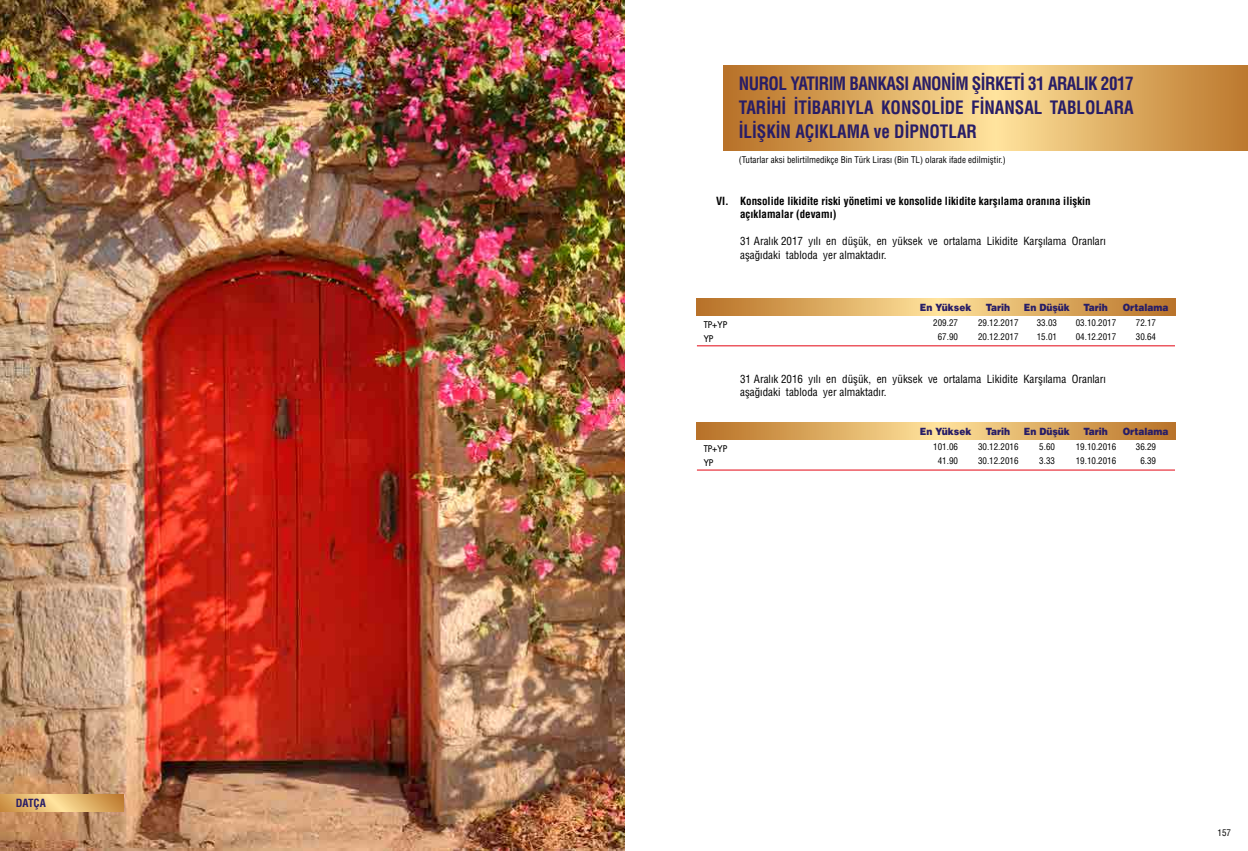
<style>
.page{position:relative;width:1248px;height:851px;background:#fff}
.page>*{position:absolute;margin:0;border:0;box-sizing:border-box;transform-origin:0 0}
.t1{font:700 condensed 18px/24px "Helvetica LT Std";color:#281d67;text-align:justify;scale:.95 1}
.t2{font:condensed 11px/13.5px "Helvetica LT Std";color:#000}
.t3{font:700 condensed 11px/13.5px "Helvetica LT Std";color:#000}
.t4{font:700 condensed 11px "Helvetica LT Std";color:#281d67}
.t5{font:900 10px "Helvetica LT Std";color:#281d67;scale:.9 1}
.t6{font:condensed 9px/14px "Helvetica LT Std";color:#000}
.t7{font:9px/14px "Futura Normal Tr";color:#000}
</style>
<div class="page">
<img style="left:0;top:0;width:624px;height:850px">
<hr style="left:697px;top:345px;width:477px;height:1px;background:#e30613">
<svg style="left:697px;top:298px;width:477px;height:17px;background:#dba960"></svg>
<hr style="left:697px;top:469px;width:477px;height:1px;background:#e30613">
<svg style="left:697px;top:422px;width:477px;height:17px;background:#dba960"></svg>
<svg style="left:723px;top:66px;width:524px;height:85px;background:#dbaa61"></svg>
<svg style="left:0;top:794px;width:124px;height:17px;background:#e1b36a"></svg>
<p class="t4" style="left:16px;top:795px;width:31px">DATÇA</p>
<h1 class="t1" style="left:738px;top:72px;width:417px">NUROL YATIRIM BANKASI ANONİM ŞİRKETİ 31 ARALIK 2017<br>TARİHİ İTİBARIYLA KONSOLİDE FİNANSAL TABLOLARA İLİŞKİN AÇIKLAMA ve DİPNOTLAR</h1>
<p class="t6" style="left:738px;top:153px;width:268px">(Tutarlar aksi belirtilmedikçe Bin Türk Lirası (Bin TL) olarak ifade edilmiştir.)</p>
<p class="t3" style="left:716px;top:194px;width:14px">VI.</p>
<p class="t3" style="left:740px;top:194px;width:352px">Konsolide likidite riski yönetimi ve konsolide likidite karşılama oranına ilişkin açıklamalar (devamı)</p>
<p class="t2" style="left:740px;top:234px;width:367px">31 Aralık 2017 yılı en düşük, en yüksek ve ortalama Likidite Karşılama Oranları aşağıdaki tabloda yer almaktadır.</p>
<p class="t5" style="left:919px;top:301px;width:59px">En Yüksek</p>
<p class="t5" style="left:985px;top:301px;width:29px">Tarih</p>
<p class="t5" style="left:1023px;top:301px;width:53px">En Düşük</p>
<p class="t5" style="left:1083px;top:301px;width:29px">Tarih</p>
<p class="t5" style="left:1122px;top:301px;width:52px">Ortalama</p>
<p class="t6" style="left:933px;top:316px;width:26px;text-align:center">209.27<br>67.90</p>
<p class="t7" style="left:703px;top:317px;width:25px">TP+YP<br>YP</p>
<p class="t6" style="left:1075px;top:316px;width:42px">03.10.2017<br>04.12.2017</p>
<p class="t6" style="left:977px;top:316px;width:42px">29.12.2017<br>20.12.2017</p>
<p class="t6" style="left:1036px;top:316px;width:22px">33.03<br>15.01</p>
<p class="t6" style="left:1135px;top:316px;width:22px">72.17<br>30.64</p>
<p class="t2" style="left:740px;top:372px;width:367px">31 Aralık 2016 yılı en düşük, en yüksek ve ortalama Likidite Karşılama Oranları aşağıdaki tabloda yer almaktadır.</p>
<p class="t5" style="left:919px;top:425px;width:59px">En Yüksek</p>
<p class="t5" style="left:985px;top:425px;width:29px">Tarih</p>
<p class="t5" style="left:1023px;top:425px;width:53px">En Düşük</p>
<p class="t5" style="left:1083px;top:425px;width:29px">Tarih</p>
<p class="t5" style="left:1122px;top:425px;width:52px">Ortalama</p>
<p class="t6" style="left:933px;top:440px;width:26px;text-align:center">101.06<br>41.90</p>
<p class="t7" style="left:703px;top:441px;width:25px">TP+YP<br>YP</p>
<p class="t6" style="left:1075px;top:440px;width:42px">19.10.2016<br>19.10.2016</p>
<p class="t6" style="left:977px;top:440px;width:42px">30.12.2016<br>30.12.2016</p>
<p class="t6" style="left:1039px;top:440px;width:17px">5.60<br>3.33</p>
<p class="t6" style="left:1135px;top:440px;width:22px;text-align:center">36.29<br>6.39</p>
<p class="t6" style="left:1217px;top:825px;width:15px">157</p>
</div>
